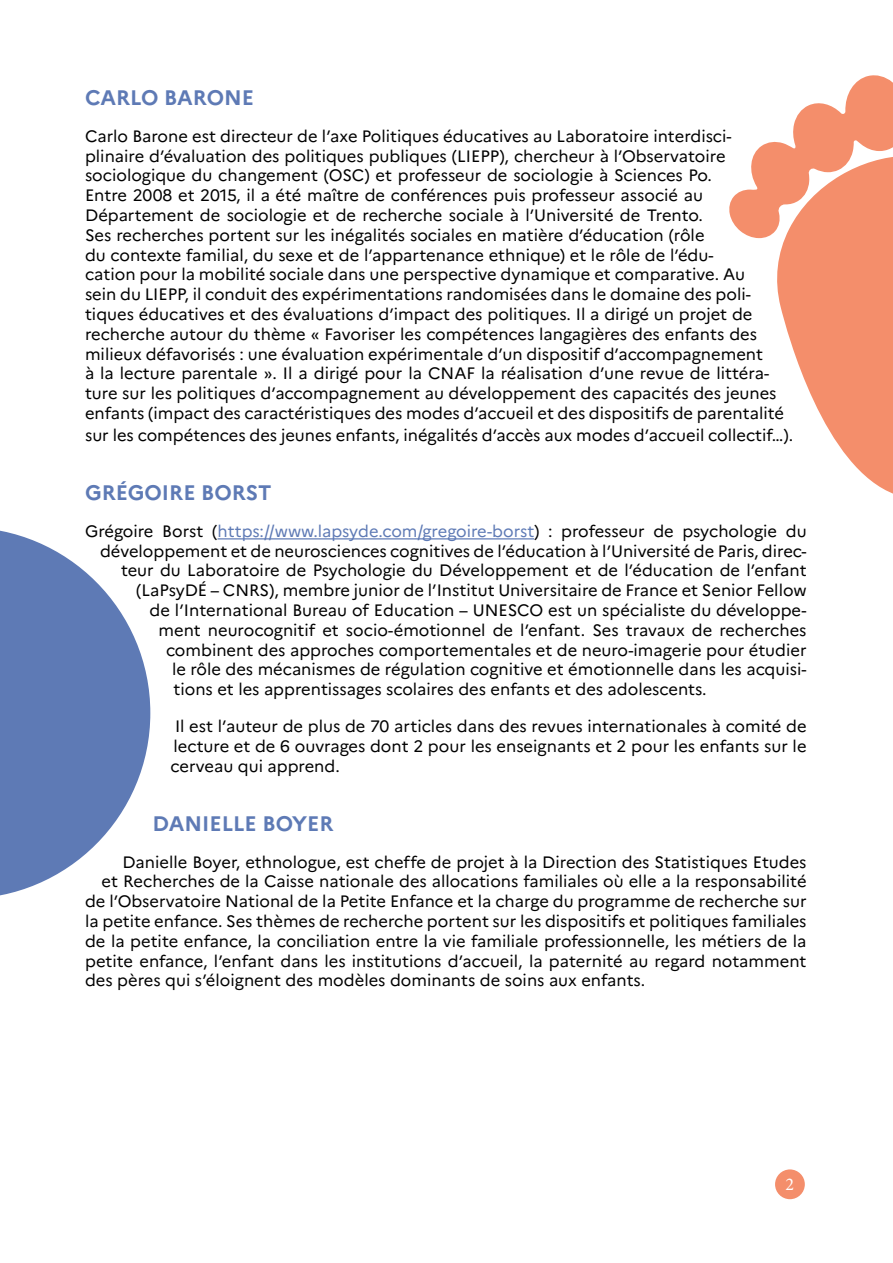
<style>
.page{position:relative;width:893px;height:1263px;background:#fff}
.page>*{position:absolute;margin:0;border:0;box-sizing:border-box;transform-origin:0 0}
.t1{font:700 21px "Marianne";color:#5e7ab5}
.t2{font:18px "Minion Pro";color:#fff}
.t3{font:16.5px/19.8px "Marianne";color:#000}
.s1{color:#5e7ab5}
</style>
<div class="page">
<div style="left:775px;top:1169px;width:30px;height:30px;background:#f48e6b;border-radius:50%"></div>
<hr style="left:218px;top:538px;width:316px;height:1px;background:#5e7ab5">
<svg style="left:729px;top:75px;width:164px;height:419px"></svg>
<svg style="left:0;top:530px;width:150px;height:366px;fill:#5e7ab5"></svg>
<p class="t1" style="left:85px;top:85px;width:171px">CARLO BARONE</p>
<p class="t3" style="left:85px;top:126px;width:701px">Carlo Barone est directeur de l’axe Politiques éducatives au Laboratoire interdisci&shy;plinaire d’évaluation des politiques publiques (LIE PP), chercheur à l’Observatoire sociologique du changement (OSC) et professeur de sociologie à Sciences Po.<br>E ntre 2008 et 2015, il a été maître de conférences puis professeur associé au Département de sociologie et de recherche sociale à l’U niversité de Trento.<br>Ses recherches portent sur les inégalités sociales en matière d’éducation (rôle<br>du contexte familial, du sexe et de l’appartenance ethnique) et le rôle de l’édu-<br>cation pour la mobilité sociale dans une perspective dynamique et comparative. Au<br>sein du LIE PP, il conduit des expérimentations randomisées dans le domaine des poli&shy;tiques éducatives et des évaluations d’impact des politiques. I l a dirigé un projet de recherche autour du thème « Favoriser les compétences langagières des enfants des milieux défavorisés : une évaluation expérimentale d’un dispositif d’accompagnement<br>à la lecture parentale ». I l a dirigé pour la CNAF la réalisation d’une revue de littéra&shy;ture sur les politiques d’accompagnement au développement des capacités des jeunes enfants (impact des caractéristiques des modes d’accueil et des dispositifs de parentalité</p>
<p class="t3" style="left:85px;top:425px;width:710px">sur les compétences des jeunes enfants, inégalités d’accès aux modes d’accueil collectif…).</p>
<p class="t1" style="left:85px;top:480px;width:188px">GRÉGOIRE BORST</p>
<p class="t3" style="left:85px;top:521px;width:723px">Grégoire Borst (<span class="s1">https://www.lapsyde.com/gregoire-borst</span>) : professeur de psychologie du</p>
<p class="t3" style="left:100px;top:541px;width:708px">développement et de neurosciences cognitives de l’éducation à l’U niversité de Paris, direc-</p>
<p class="t3" style="left:121px;top:560px;width:687px">teur du Laboratoire de Psychologie du Développement et de l’éducation de l’enfant</p>
<p class="t3" style="left:136px;top:580px;width:672px">(LaPsyDÉ – CN RS), membre junior de l’I nstitut U niversitaire de France et Senior Fellow</p>
<p class="t3" style="left:150px;top:600px;width:335px">de l’I nternational Bureau of Education – UNES</p>
<p class="t3" style="left:517px;top:600px;width:291px">CO est un spécialiste du développe-</p>
<p class="t3" style="left:159px;top:620px;width:649px">ment neurocognitif et socio-émotionnel de l’enfant. Ses travaux de recherches</p>
<p class="t3" style="left:166px;top:640px;width:642px">combinent des approches comportementales et de neuro-imagerie pour étudier</p>
<p class="t3" style="left:172px;top:659px;width:636px">le rôle des mécanismes de régulation cognitive et émotionnelle dans les acquisi-</p>
<p class="t3" style="left:174px;top:679px;width:535px">tions et les apprentissages scolaires des enfants et des adolescents.</p>
<p class="t3" style="left:171px;top:716px;width:638px;text-align:justify">I l est l’auteur de plus de 70 articles dans des revues internationales à comité de lecture et de 6 ouvrages dont 2 pour les enseignants et 2 pour les enfants sur le cerveau qui apprend.</p>
<p class="t1" style="left:153px;top:810px;width:69px">DANIELLE</p>
<p class="t1" style="left:263px;top:810px;width:58px">BOYER</p>
<p class="t3" style="left:123px;top:852px;width:685px">Danielle Boyer, ethnologue, est cheffe de projet à la Direction des Statistiques Etudes</p>
<p class="t3" style="left:102px;top:871px;width:706px">et Recherches de la Caisse nationale des allocations familiales où elle a la responsabilité</p>
<p class="t3" style="left:85px;top:891px;width:723px">de l’Observatoire N ational de la Petite E nfance et la charge du programme de recherche sur</p>
<p class="t3" style="left:85px;top:911px;width:723px">la petite enfance. Ses thèmes de recherche portent sur les dispositifs et politiques familiales</p>
<p class="t3" style="left:85px;top:931px;width:723px">de la petite enfance, la conciliation entre la vie familiale professionnelle, les métiers de la</p>
<p class="t3" style="left:85px;top:951px;width:723px">petite enfance, l’enfant dans les institutions d’accueil, la paternité au regard notamment</p>
<p class="t3" style="left:85px;top:970px;width:562px">des pères qui s’éloignent des modèles dominants de soins aux enfants.</p>
<p class="t2" style="left:786px;top:1172px;width:10px">2</p>
</div>
